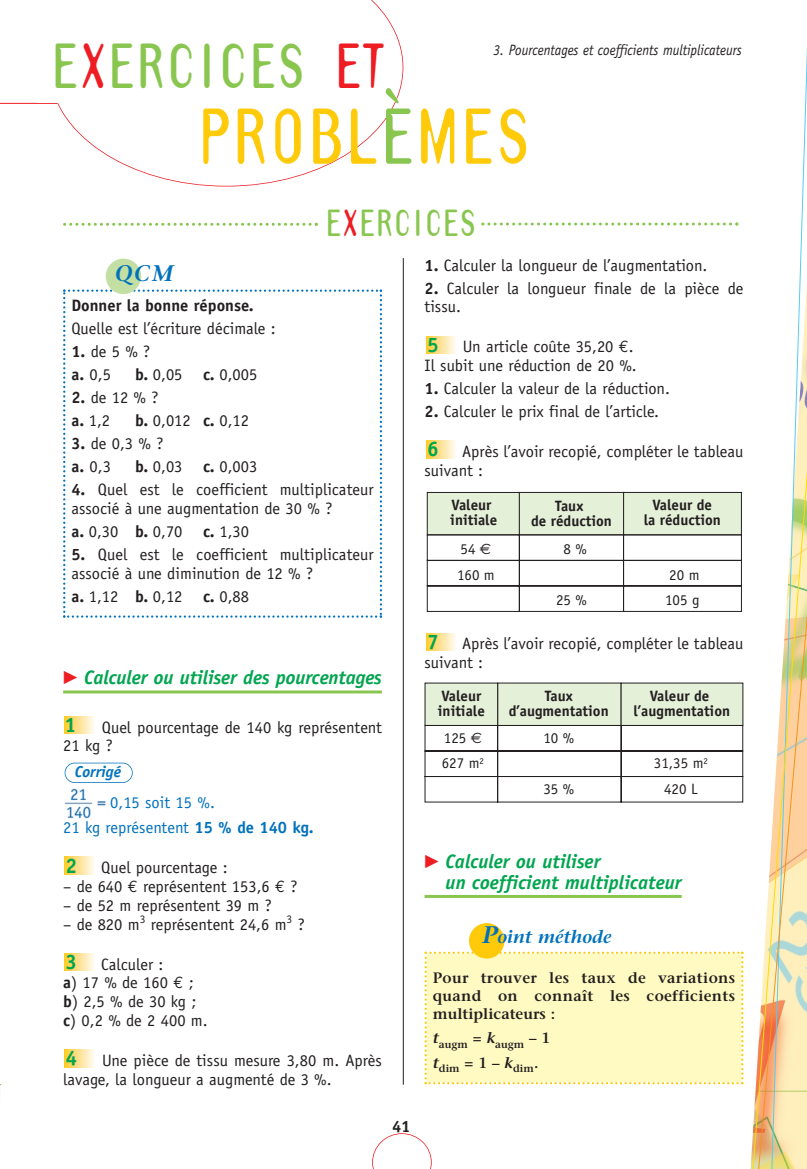
<style>
.page{position:relative;width:807px;height:1169px;background:#fff}
.page>*{position:absolute;margin:0;border:0;box-sizing:border-box;transform-origin:0 0}
.t1{font:700 69px "Template Gothic";letter-spacing:.085em;color:#feca0a;scale:.8 1}
.t2{font:700 55.65px "Template Gothic";letter-spacing:.085em;color:#89c650;scale:.8 1}
.t3{font:700 33px "Template Gothic";letter-spacing:.085em;color:#89c650;scale:.8 1}
.t4{font:italic 600 22.5px "Stone Serif";color:#0072bc}
.t5{font:700 21px "Officina Sans";color:#00a54f}
.t6{font:italic 700 19.5px/21px "Officina Sans";color:#00a54f}
.t7{font:italic 600 18px "Stone Serif";color:#0072bc}
.t8{font:16.5px/18.8px "Officina Sans";color:#231f20}
.t9{font:16.5px/25.2px "Officina Sans";color:#0072bc}
.t10{font:700 16.5px "Officina Sans";color:#231f20}
.t11{font:italic 700 15.75px "Officina Sans";color:#0072bc}
.t12{font:700 15px/15px "Officina Sans";color:#231f20;text-align:center}
.t13{font:600 15px/18px "Stone Serif";letter-spacing:.025em;color:#231f20;text-align:justify}
.t14{font:15px/25.5px "Officina Sans";color:#231f20}
.t15{font:italic 15px "Officina Sans";color:#231f20;scale:.9 1}
.t16{font:600 10.5px "Stone Serif";color:#231f20}
.s1{color:#ee1d23}
.s2{color:#89c650}
.s3{font-weight:700}
.s4{font-family:"Mathematical Pi Six";font-weight:400;font-style:normal;font-size:18px;color:#ee1d23}
.s5{font-family:"Euro Mono"}
.s6{font-family:"Euro Sans"}
.s7{font-size:24px}
</style>
<div class="page">
<svg style="left:372px;top:1133px;width:60px;height:35px"></svg>
<hr style="left:403px;top:258px;width:1px;height:826px;background:#231f20">
<svg style="left:57px;top:0;width:346px;height:186px"></svg>
<hr style="left:0;top:103px;width:57px;height:1px;background:#ee1d23">
<div style="left:37px;top:0;width:86px;height:103px;background:#fff"></div>
<svg style="left:63px;top:223px;width:255px;height:3px"></svg>
<svg style="left:481px;top:222px;width:257px;height:3px"></svg>
<svg style="left:750px;top:53px;width:57px;height:1115px"></svg>
<hr style="left:63px;top:690px;width:319px;height:3px;background:#89c650">
<hr style="left:425px;top:895px;width:257px;height:3px;background:#89c650">
<div style="left:425px;top:679px;width:318px;height:126px;background:linear-gradient(to right,#fff,#fff)"></div>
<div style="left:497px;top:682px;width:125px;height:44px;background:#e4f0d8"></div>
<div style="left:425px;top:682px;width:73px;height:44px;background:#e4f0d8"></div>
<div style="left:621px;top:682px;width:122px;height:44px;background:#e4f0d8"></div>
<svg style="left:425px;top:724px;width:318px;height:78px"></svg>
<svg style="left:426px;top:633px;width:29px;height:18px"></svg>
<div style="left:519px;top:492px;width:105px;height:43px;background:#e4f0d8;border:1px solid #231f20"></div>
<div style="left:427px;top:492px;width:93px;height:43px;background:#e4f0d8;border:1px solid #231f20"></div>
<div style="left:623px;top:492px;width:119px;height:43px;background:#e4f0d8;border:1px solid #231f20"></div>
<svg style="left:427px;top:534px;width:315px;height:78px"></svg>
<svg style="left:426px;top:441px;width:29px;height:17px"></svg>
<svg style="left:426px;top:336px;width:29px;height:18px"></svg>
<svg style="left:65px;top:1049px;width:29px;height:18px"></svg>
<svg style="left:65px;top:953px;width:29px;height:17px"></svg>
<svg style="left:65px;top:856px;width:29px;height:18px"></svg>
<img style="left:65px;top:788px;width:41px;height:30px">
<div style="left:65px;top:762px;width:68px;height:21px;border:2px solid #0072bc;border-radius:10px"></div>
<svg style="left:65px;top:716px;width:29px;height:18px"></svg>
<svg style="left:63px;top:289px;width:319px;height:328px"></svg>
<div style="left:106px;top:259px;width:35px;height:35px;background:#c3dfa4;border-radius:50%"></div>
<div style="left:425px;top:951px;width:318px;height:133px;background:#fffac1"></div>
<div style="left:469px;top:923px;width:35px;height:35px;background:#feca0a;border-radius:50%"></div>
<h2 class="t2" style="left:53px;top:49px;width:413px">E<span class="s1">X</span>ERCICES <span class="s1">ET</span></h2>
<h1 class="t1" style="left:200px;top:115px;width:414px">PROBL<span class="s2">È</span>MES</h1>
<p class="t15" style="left:494px;top:44px;width:278px">3. Pourcentages et coefficients multiplicateurs</p>
<h3 class="t3" style="left:326px;top:212px;width:188px">E<span class="s1">X</span>ERCICES</h3>
<h3 class="t4" style="left:115px;top:265px;width:60px">QCM</h3>
<p class="t10" style="left:71px;top:299px;width:184px">Donner la bonne réponse.</p>
<p class="t8" style="left:71px;top:320px;width:206px">Quelle est l’écriture décimale :</p>
<p class="t8" style="left:71px;top:341px;width:80px;line-height:23px"><span class="s3">1.</span> de 5 % ? <span class="s3">a.</span> 0,5</p>
<p class="t8" style="left:135px;top:366px;width:49px"><span class="s3">b.</span> 0,05</p>
<p class="t8" style="left:203px;top:366px;width:56px"><span class="s3">c.</span> 0,005</p>
<p class="t8" style="left:71px;top:387px;width:89px;line-height:23px"><span class="s3">2.</span> de 12 % ? <span class="s3">a.</span> 1,2</p>
<p class="t8" style="left:135px;top:412px;width:115px"><span class="s3">b.</span> 0,012 <span class="s3">c.</span> 0,12</p>
<p class="t8" style="left:71px;top:433px;width:94px;line-height:23px"><span class="s3">3.</span> de 0,3 % ? <span class="s3">a.</span> 0,3</p>
<p class="t8" style="left:135px;top:458px;width:49px"><span class="s3">b.</span> 0,03</p>
<p class="t8" style="left:203px;top:458px;width:56px"><span class="s3">c.</span> 0,003</p>
<p class="t8" style="left:71px;top:481px;width:304px"><span class="s3">4.</span> Quel est le coefficient multiplicateur associé à une augmentation de 30 % ?</p>
<p class="t8" style="left:71px;top:523px;width:113px"><span class="s3">a.</span> 0,30 <span class="s3">b.</span> 0,70</p>
<p class="t8" style="left:203px;top:523px;width:47px"><span class="s3">c.</span> 1,30</p>
<p class="t8" style="left:71px;top:546px;width:304px"><span class="s3">5.</span> Quel est le coefficient multiplicateur associé à une diminution de 12 % ?</p>
<p class="t8" style="left:71px;top:588px;width:113px"><span class="s3">a.</span> 1,12 <span class="s3">b.</span> 0,12</p>
<p class="t8" style="left:203px;top:588px;width:47px"><span class="s3">c.</span> 0,88</p>
<p class="t6" style="left:63px;top:668px;width:320px"><span class="s4">-</span> Calculer ou utiliser des pourcentages</p>
<p class="t8" style="left:63px;top:719px;width:320px;text-indent:39px">Quel pourcentage de 140 kg représentent<br>21 kg ?</p>
<p class="t5" style="left:65px;top:717px;width:13px">1</p>
<p class="t11" style="left:75px;top:765px;width:48px">Corrigé</p>
<p class="t9" style="left:63px;top:791px;width:252px;text-indent:47px">0,15 soit 15 %.<br>21 kg représentent <span class="s3">15 % de 140 kg.</span></p>
<p class="t8" style="left:101px;top:859px;width:128px">Quel pourcentage :</p>
<p class="t8" style="left:63px;top:878px;width:236px">– de 640 <span class="s5">€</span> représentent 153,6 <span class="s5">€</span> ?</p>
<p class="t8" style="left:63px;top:897px;width:210px">– de 52 m représentent 39 m ?</p>
<p class="t8" style="left:63px;top:916px;width:243px">– de 820 m<sup>3</sup> représentent 24,6 m<sup>3</sup> ?</p>
<p class="t8" style="left:63px;top:956px;width:146px;text-indent:38px">Calculer :<br><span class="s3">a</span>) 17 % de 160 <span class="s5">€</span> ; <span class="s3">b</span>) 2,5 % de 30 kg ; <span class="s3">c</span>) 0,2 % de 2 400 m.</p>
<p class="t8" style="left:63px;top:1052px;width:320px;text-indent:39px">Une pièce de tissu mesure 3,80 m. Après lavage, la longueur a augmenté de 3 %.</p>
<p class="t5" style="left:66px;top:857px;width:13px">2</p>
<p class="t5" style="left:66px;top:953px;width:13px">3</p>
<p class="t5" style="left:66px;top:1050px;width:13px">4</p>
<p class="t10" style="left:392px;top:1120px;width:20px">41</p>
<p class="t8" style="left:425px;top:257px;width:284px"><span class="s3">1.</span> Calculer la longueur de l’augmentation.</p>
<p class="t8" style="left:425px;top:280px;width:320px"><span class="s3">2.</span> Calculer la longueur finale de la pièce de tissu.</p>
<p class="t8" style="left:425px;top:339px;width:214px;text-align:right">Un article coûte 35,20 <span class="s5">€</span>.<br>Il subit une réduction de 20 %.</p>
<p class="t8" style="left:425px;top:380px;width:247px"><span class="s3">1.</span> Calculer la valeur de la réduction.</p>
<p class="t8" style="left:425px;top:403px;width:236px"><span class="s3">2.</span> Calculer le prix final de l’article.</p>
<p class="t8" style="left:425px;top:443px;width:320px;text-indent:38px">Après l’avoir recopié, compléter le tableau suivant :</p>
<p class="t5" style="left:427px;top:337px;width:13px">5</p>
<p class="t5" style="left:427px;top:441px;width:13px">6</p>
<p class="t12" style="left:450px;top:498px;width:48px;text-align:left">Valeur initiale</p>
<p class="t14" style="left:457px;top:538px;width:39px">54 <span class="s6">€<br></span>160 m</p>
<p class="t12" style="left:531px;top:499px;width:82px">Taux<br>de réduction</p>
<p class="t14" style="left:564px;top:537px;width:25px">8 %</p>
<p class="t14" style="left:556px;top:588px;width:32px">25 %</p>
<p class="t12" style="left:644px;top:498px;width:79px">Valeur de<br>la réduction</p>
<p class="t14" style="left:665px;top:563px;width:36px">20 m<br>105 g</p>
<p class="t5" style="left:427px;top:633px;width:13px">7</p>
<p class="t8" style="left:425px;top:636px;width:320px;text-indent:38px">Après l’avoir recopié, compléter le tableau suivant :</p>
<p class="t12" style="left:438px;top:689px;width:48px;text-align:left">Valeur initiale</p>
<p class="t14" style="left:442px;top:726px;width:44px">125 <span class="s6">€<br></span>627 m<sup>2</sup></p>
<p class="t12" style="left:509px;top:690px;width:102px">Taux d’augmentation</p>
<p class="t14" style="left:543px;top:726px;width:32px">10 %</p>
<p class="t14" style="left:543px;top:777px;width:32px">35 %</p>
<p class="t12" style="left:634px;top:689px;width:98px">Valeur de l’augmentation</p>
<p class="t14" style="left:654px;top:751px;width:56px;text-align:center">31,35 m<sup>2<br></sup>420 L</p>
<p class="t6" style="left:446px;top:852px;width:238px;text-indent:-21px"><span class="s4">-</span> Calculer ou utiliser<br>un coefficient multiplicateur</p>
<p class="t7" style="left:483px;top:930px;width:131px"><span class="s7">P</span>oint méthode</p>
<p class="t13" style="left:433px;top:970px;width:304px">Pour trouver les taux de variations quand on connaît les coefficients multiplicateurs :</p>
<p class="t16" style="left:433px;top:1040px;width:119px"><sup>t</sup>augm <sup>=</sup> <sup>k</sup>augm <sup>–</sup> <sup>1</sup></p>
<p class="t16" style="left:433px;top:1064px;width:107px"><sup>t</sup>dim <sup>=</sup> <sup>1</sup> <sup>–</sup> <sup>k</sup>dim<sup>.</sup></p>
</div>
